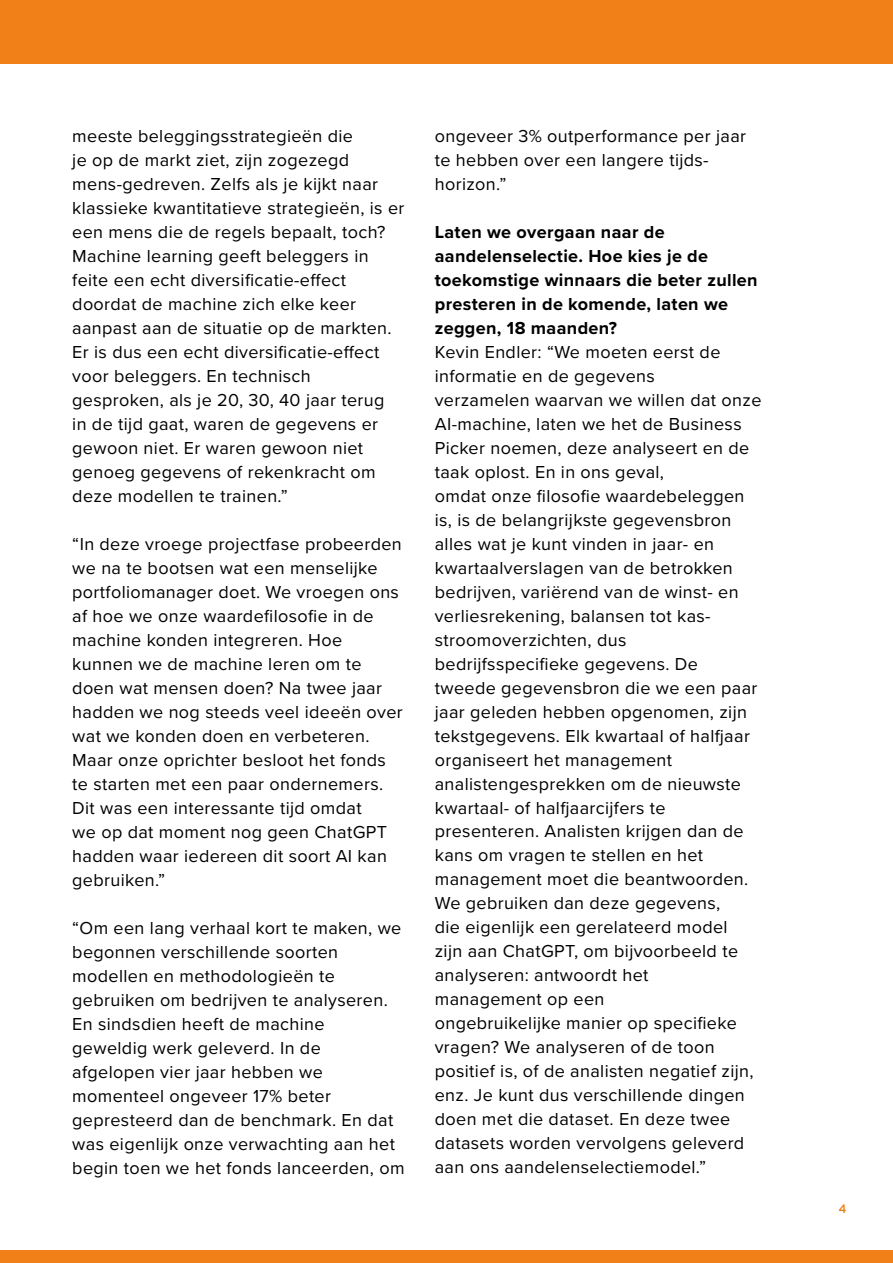
<style>
.page{position:relative;width:893px;height:1263px;background:#fff}
.page>*{position:absolute;margin:0;border:0;box-sizing:border-box;transform-origin:0 0}
.t1{font:18px/24px "Proxima Nova";letter-spacing:.02em;color:#000}
.t2{font:700 18px/24px "Proxima Nova";letter-spacing:.02em;color:#000}
.t3{font:700 12px "Panton";color:#f08017}
</style>
<div class="page">
<div style="left:0;top:0;width:893px;height:64px;background:#f08017"></div>
<div style="left:0;top:1250px;width:893px;height:13px;background:#f08017"></div>
<p class="t1" style="left:72px;top:123px;width:334px">meeste beleggingsstrategieën die<br>je op de markt ziet, zijn zogezegd mens-gedreven. Zelfs als je kijkt naar klassieke kwantitatieve strategieën, is er een mens die de regels bepaalt, toch?<br>Machine learning geeft beleggers in feite een echt diversificatie-effect doordat de machine zich elke keer aanpast aan de situatie op de markten.<br>Er is dus een echt diversificatie-effect voor beleggers. En technisch gesproken, als je 20, 30, 40 jaar terug<br>in de tijd gaat, waren de gegevens er gewoon niet. Er waren gewoon niet genoeg gegevens of rekenkracht om deze modellen te trainen.”</p>
<p class="t1" style="left:72px;top:531px;width:332px">“In deze vroege projectfase probeerden we na te bootsen wat een menselijke portfoliomanager doet. We vroegen ons af hoe we onze waardefilosofie in de machine konden integreren. Hoe kunnen we de machine leren om te doen wat mensen doen? Na twee jaar hadden we nog steeds veel ideeën over wat we konden doen en verbeteren.<br>Maar onze oprichter besloot het fonds te starten met een paar ondernemers.<br>Dit was een interessante tijd omdat<br>we op dat moment nog geen ChatGPT hadden waar iedereen dit soort AI kan gebruiken.”</p>
<p class="t1" style="left:72px;top:915px;width:334px">“Om een lang verhaal kort te maken, we begonnen verschillende soorten modellen en methodologieën te gebruiken om bedrijven te analyseren.<br>En sindsdien heeft de machine<br>geweldig werk geleverd. In de afgelopen vier jaar hebben we momenteel ongeveer 17% beter gepresteerd dan de benchmark. En dat was eigenlijk onze verwachting aan het begin toen we het fonds lanceerden, om</p>
<p class="t1" style="left:435px;top:123px;width:313px">ongeveer 3% outperformance per jaar te hebben over een langere tijds&shy;horizon.”</p>
<p class="t2" style="left:435px;top:219px;width:324px">Laten we overgaan naar de aandelenselectie. Hoe kies je de toekomstige winnaars die beter zullen presteren in de komende, laten we zeggen, 18 maanden?</p>
<p class="t1" style="left:435px;top:339px;width:328px">Kevin Endler: “We moeten eerst de informatie en de gegevens<br>verzamelen waarvan we willen dat onze AI-machine, laten we het de Business Picker noemen, deze analyseert en de taak oplost. En in ons geval,<br>omdat onze filosofie waardebeleggen is, is de belangrijkste gegevensbron alles wat je kunt vinden in jaar- en kwartaalverslagen van de betrokken bedrijven, variërend van de winst- en verliesrekening, balansen tot kas&shy;stroomoverzichten, dus bedrijfsspecifieke gegevens. De tweede gegevensbron die we een paar jaar geleden hebben opgenomen, zijn tekstgegevens. Elk kwartaal of halfjaar organiseert het management analistengesprekken om de nieuwste kwartaal- of halfjaarcijfers te presenteren. Analisten krijgen dan de kans om vragen te stellen en het management moet die beantwoorden.<br>We gebruiken dan deze gegevens,<br>die eigenlijk een gerelateerd model<br>zijn aan ChatGPT, om bijvoorbeeld te analyseren: antwoordt het<br>management op een<br>ongebruikelijke manier op specifieke vragen? We analyseren of de toon positief is, of de analisten negatief zijn, enz. Je kunt dus verschillende dingen doen met die dataset. En deze twee datasets worden vervolgens geleverd aan ons aandelenselectiemodel.”</p>
<p class="t3" style="left:839px;top:1201px;width:9px">4</p>
</div>
